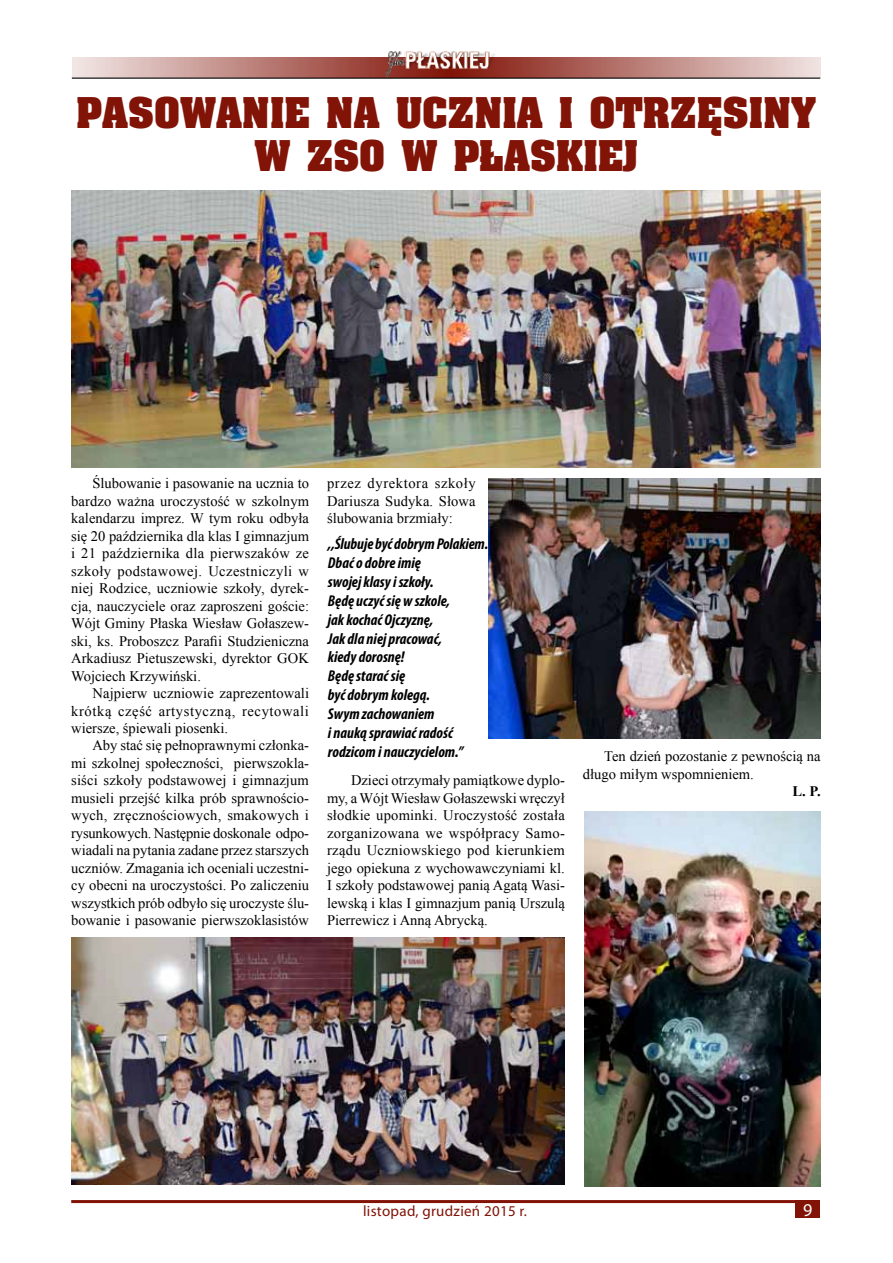
<style>
.page{position:relative;width:893px;height:1263px;background:#fff}
.page>*{position:absolute;margin:0;border:0;box-sizing:border-box;transform-origin:0 0}
.t1{font:700 36px/43.2px "Aardvark";color:#811307;text-align:center}
.t2{font:18px "Myriad Pro";color:#fff}
.t3{font:italic 700 condensed 15.75px/18.9px "Myriad Pro";color:#000}
.t4{font:15px "Myriad Pro";letter-spacing:.02em;color:#811307}
.t5{font:14.55px/17.4px "Times New Roman";color:#000;text-align:justify}
.t6{font:700 14.55px "Times New Roman";color:#000}
</style>
<div class="page">
<svg style="left:72px;top:58px;width:748px;height:20px;background:#bd8984"></svg>
<hr style="left:71px;top:1200px;width:749px;height:3px;background:#811307">
<img style="left:383px;top:51px;width:126px;height:26px">
<div style="left:796px;top:1200px;width:24px;height:18px;background:#811307"></div>
<hr style="left:72px;top:78px;width:748px;height:1px;background:#000">
<img style="left:488px;top:478px;width:333px;height:260px">
<img style="left:71px;top:938px;width:493px;height:247px">
<img style="left:585px;top:811px;width:236px;height:375px">
<img style="left:71px;top:191px;width:750px;height:276px">
<h1 class="t1" style="left:76px;top:91px;width:742px">PASOWANIE NA UCZNIA I OTRZĘSINY<br>W ZSO W PŁASKIEJ</h1>
<p class="t5" style="left:71px;top:475px;width:239px;text-indent:21px">Ślubowanie i pasowanie na ucznia to bardzo ważna uroczystość w szkolnym kalendarzu imprez. W tym roku odbyła się 20 października dla klas I gimnazjum i 21 października dla pierwszaków ze szkoły podstawowej. Uczestniczyli w niej Rodzice, uczniowie szkoły, dyrek&shy;cja, nauczyciele oraz zaproszeni goście:<br>Wójt Gminy Płaska Wiesław Gołaszew&shy;ski, ks. Proboszcz Parafii Studzieniczna Arkadiusz Pietuszewski, dyrektor GOK Wojciech Krzywiński.</p>
<p class="t5" style="left:71px;top:684px;width:239px;text-indent:21px">Najpierw uczniowie zaprezentowali krótką część artystyczną, recytowali wiersze, śpiewali piosenki.</p>
<p class="t5" style="left:71px;top:737px;width:239px;text-indent:21px">Aby stać się pełnoprawnymi członka&shy;mi szkolnej społeczności, pierwszokla&shy;siści szkoły podstawowej i gimnazjum musieli przejść kilka prób sprawnościo&shy;wych, zręcznościowych, smakowych i rysunkowych. Następnie doskonale odpo&shy;wiadali na pytania zadane przez starszych uczniów. Zmagania ich oceniali uczestni&shy;cy obecni na uroczystości. Po zaliczeniu wszystkich prób odbyło się uroczyste ślu&shy;bowanie i pasowanie pierwszoklasistów</p>
<p class="t5" style="left:327px;top:475px;width:150px">przez dyrektora szkoły Dariusza Sudyka. Słowa ślubowania brzmiały:</p>
<p class="t3" style="left:328px;top:534px;width:162px">,,Ślubuje być dobrym Polakiem.<br>Dbać o dobre imię<br>swojej klasy i szkoły.<br>Będę uczyć się w szkole,<br>jak kochać Ojczyznę,<br>Jak dla niej pracować,<br>kiedy dorosnę!<br>Będę starać się<br>być dobrym kolegą.<br>Swym zachowaniem<br>i nauką sprawiać radość rodzicom i nauczycielom.”</p>
<p class="t5" style="left:327px;top:771px;width:239px;text-indent:24px">Dzieci otrzymały pamiątkowe dyplo&shy;my, a Wójt Wiesław Gołaszewski wręczył słodkie upominki. Uroczystość została zorganizowana we współpracy Samo&shy;rządu Uczniowskiego pod kierunkiem jego opiekuna z wychowawczyniami kl.<br>I szkoły podstawowej panią Agatą Wasi&shy;lewską i klas I gimnazjum panią Urszulą Pierrewicz i Anną Abrycką.</p>
<p class="t5" style="left:583px;top:747px;width:239px;text-indent:21px">Ten dzień pozostanie z pewnością na długo miłym wspomnieniem.</p>
<p class="t6" style="left:792px;top:781px;width:30px">L. P.</p>
<p class="t4" style="left:363px;top:1201px;width:166px">listopad, grudzień 2015 r.</p>
<p class="t2" style="left:803px;top:1198px;width:11px">9</p>
</div>
